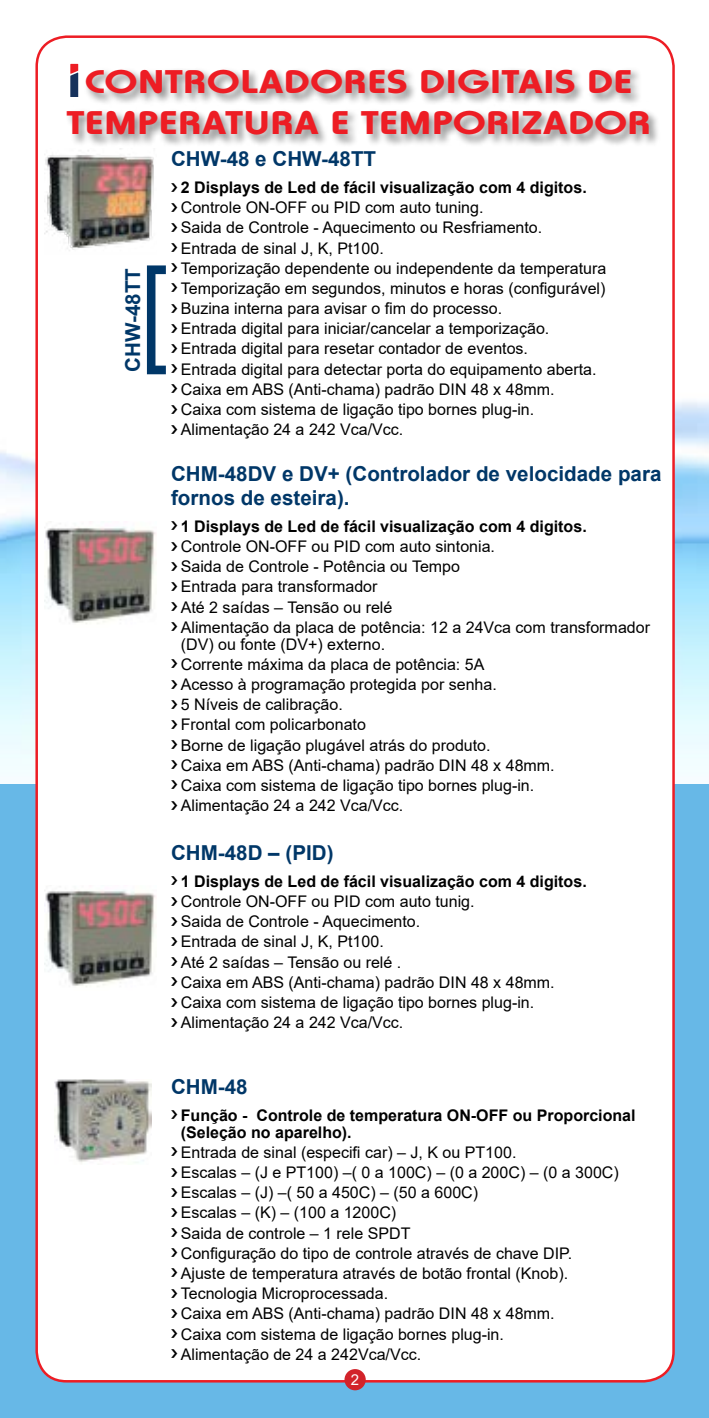
<style>
.page{position:relative;width:709px;height:1418px;background:#fff}
.page>*{position:absolute;margin:0;border:0;box-sizing:border-box;transform-origin:0 0}
.t1{font:119px "Arial Narrow";color:#003768}
.t2{font:700 34.25px/41.2px "Horatio D";color:#ed1d24;text-align:center;scale:1.3 1}
.t3{font:700 20.5px/24.8px "Arial";color:#003768}
.t4{font:16px/20.2px "Arial";color:#000}
.t5{font:700 16px/17px "Arial";color:#000}
.t6{font:15px "Arial";color:#fff}
</style>
<div class="page">
<img style="left:0;top:364px;width:709px;height:419px">
<div style="left:0;top:783px;width:709px;height:634px;background:#67b8e7"></div>
<div style="left:37px;top:37px;width:636px;height:1344px;background:#fff;border-radius:30px"></div>
<div style="left:344px;top:1368px;width:22px;height:22px;background:#d2232a;border-radius:50%"></div>
<img style="left:45px;top:150px;width:109px;height:101px">
<img style="left:45px;top:890px;width:111px;height:97px">
<img style="left:45px;top:527px;width:111px;height:97px">
<img style="left:54px;top:1079px;width:97px;height:84px">
<div style="left:66px;top:67px;width:594px;height:80px;background:#000;opacity:.42"></div>
<svg style="left:70px;top:64px;width:8px;height:33px"></svg>
<h2 class="t2" style="left:66px;top:61px;width:451px">CONTROLADORES DIGITAIS DE<br>TEMPERATURA E TEMPORIZADOR</h2>
<p class="t3" style="left:171px;top:147px;width:207px">CHW-48 e CHW-48TT</p>
<p class="t5" style="left:181px;top:179px;width:407px">2 Displays de Led de fácil visualização com 4 digitos.</p>
<p class="t4" style="left:181px;top:197px;width:427px">Controle ON-OFF ou PID com auto tuning.<br>Saida de Controle - Aquecimento ou Resfriamento.<br>Entrada de sinal J, K, Pt100.<br>Temporização dependente ou independente da temperatura Temporização em segundos, minutos e horas (configurável)<br>Buzina interna para avisar o fim do processo.<br>Entrada digital para iniciar/cancelar a temporização.<br>Entrada digital para resetar contador de eventos.<br>Entrada digital para detectar porta do equipamento aberta.<br>Caixa em ABS (Anti-chama) padrão DIN 48 x 48mm.<br>Caixa com sistema de ligação tipo bornes plug-in.<br>Alimentação 24 a 242 Vca/Vcc.</p>
<h1 class="t1" style="left:140px;top:221px;width:29px">[</h1>
<p class="t3" style="left:121px;top:372px;width:105px;rotate:-90deg">CHW-48TT</p>
<p class="t3" style="left:171px;top:461px;width:492px">CHM-48DV e DV+ (Controlador de velocidade para fornos de esteira).</p>
<p class="t5" style="left:181px;top:518px;width:407px">1 Displays de Led de fácil visualização com 4 digitos.</p>
<p class="t4" style="left:181px;top:536px;width:471px">Controle ON-OFF ou PID com auto sintonia.<br>Saida de Controle - Potência ou Tempo<br>Entrada para transformador<br>Até 2 saídas – Tensão ou relé<br>Alimentação da placa de potência: 12 a 24Vca com transformador</p>
<p class="t4" style="left:181px;top:634px;width:375px">(DV) ou fonte (DV+) externo.<br>Corrente máxima da placa de potência: 5A<br>Acesso à programação protegida por senha.<br>5 Níveis de calibração.<br>Frontal com policarbonato<br>Borne de ligação plugável atrás do produto.<br>Caixa em ABS (Anti-chama) padrão DIN 48 x 48mm.<br>Caixa com sistema de ligação tipo bornes plug-in.<br>Alimentação 24 a 242 Vca/Vcc.</p>
<p class="t3" style="left:171px;top:841px;width:164px">CHM-48D – (PID)</p>
<p class="t5" style="left:181px;top:873px;width:407px">1 Displays de Led de fácil visualização com 4 digitos.</p>
<p class="t4" style="left:181px;top:891px;width:375px">Controle ON-OFF ou PID com auto tunig.<br>Saida de Controle - Aquecimento.<br>Entrada de sinal J, K, Pt100.<br>Até 2 saídas – Tensão ou relé .<br>Caixa em ABS (Anti-chama) padrão DIN 48 x 48mm.<br>Caixa com sistema de ligação tipo bornes plug-in.<br>Alimentação 24 a 242 Vca/Vcc.</p>
<p class="t3" style="left:171px;top:1074px;width:78px">CHM-48</p>
<p class="t5" style="left:181px;top:1106px;width:456px">Função - Controle de temperatura ON-OFF ou Proporcional (Seleção no aparelho).</p>
<p class="t4" style="left:181px;top:1142px;width:439px">Entrada de sinal (especifi car) – J, K ou PT100.<br>Escalas – (J e PT100) –( 0 a 100C) – (0 a 200C) – (0 a 300C)<br>Escalas – (J) –( 50 a 450C) – (50 a 600C)<br>Escalas – (K) – (100 a 1200C)<br>Saida de controle – 1 rele SPDT<br>Configuração do tipo de controle através de chave DIP.<br>Ajuste de temperatura através de botão frontal (Knob).<br>Tecnologia Microprocessada.<br>Caixa em ABS (Anti-chama) padrão DIN 48 x 48mm.<br>Caixa com sistema de ligação bornes plug-in.<br>Alimentação de 24 a 242Vca/Vcc.</p>
<p class="t6" style="left:351px;top:1369px;width:10px">2</p>
</div>
